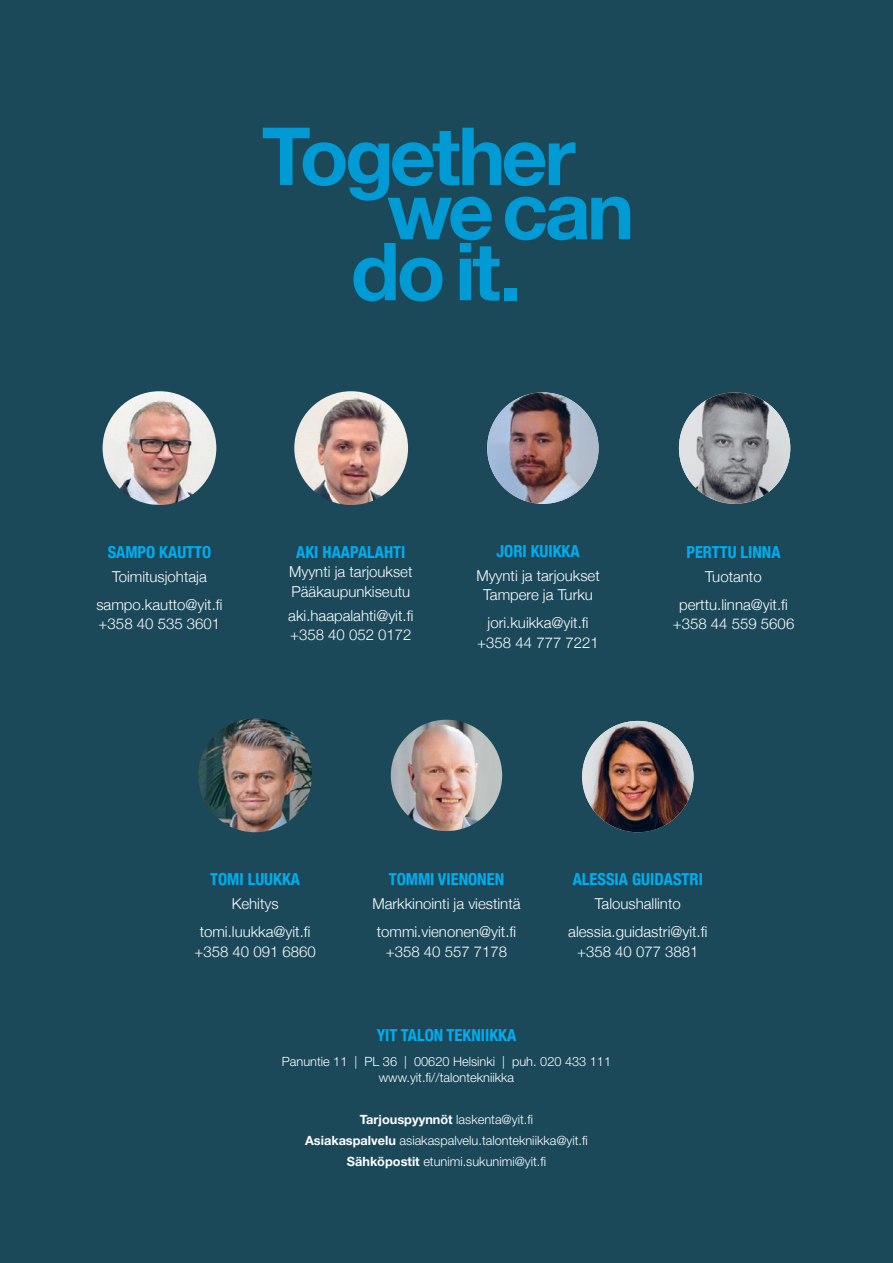
<style>
.page{position:relative;width:893px;height:1263px;background:#1b495a}
.page>*{position:absolute;margin:0;border:0;box-sizing:border-box;transform-origin:0 0}
.t1{font:700 condensed 16.5px "Helvetica Neue";color:#00aeef}
.t2{font:300 15px/28px "Helvetica Neue";color:#fff;text-align:center}
.t3{font:300 12.75px/20.7px "Helvetica Neue LT Std";color:#fff;text-align:center}
.s1{font-weight:700}
</style>
<div class="page">
<svg style="left:263px;top:128px;width:367px;height:173px"></svg>
<div style="left:504px;top:288px;width:12px;height:12px;background:#009ad5"></div>
<img style="left:679px;top:392px;width:111px;height:112px;border-radius:56px">
<img style="left:487px;top:392px;width:112px;height:112px;border-radius:56px">
<img style="left:582px;top:721px;width:111px;height:111px;border-radius:56px">
<img style="left:198px;top:718px;width:114px;height:114px;border-radius:57px">
<img style="left:391px;top:720px;width:111px;height:111px;border-radius:56px">
<img style="left:103px;top:391px;width:113px;height:114px;border-radius:57px">
<img style="left:294px;top:391px;width:114px;height:114px;border-radius:57px">
<p class="t1" style="left:108px;top:538px;width:105px">SAMPO KAUTTO</p>
<p class="t2" style="left:96px;top:561px;width:128px">Toimitusjohtaja sampo.kautto@yit.fi</p>
<p class="t2" style="left:99px;top:609px;width:123px">+358 40 535 3601</p>
<p class="t1" style="left:296px;top:538px;width:111px">AKI HAAPALAHTI</p>
<p class="t2" style="left:289px;top:561px;width:125px;line-height:19.5px;text-align:left">Myynti ja tarjoukset<br>Pääkaupunkiseutu</p>
<p class="t2" style="left:288px;top:604px;width:127px;line-height:19.5px;text-align:left">aki.haapalahti@yit.fi +358 40 052 0172</p>
<p class="t1" style="left:497px;top:537px;width:85px">JORI KUIKKA</p>
<p class="t2" style="left:476px;top:564px;width:125px;line-height:19.5px">Myynti ja tarjoukset<br>Tampere ja Turku</p>
<p class="t2" style="left:477px;top:612px;width:123px;line-height:19.5px">jori.kuikka@yit.fi +358 44 777 7221</p>
<p class="t1" style="left:686px;top:538px;width:96px">PERTTU LINNA</p>
<p class="t2" style="left:679px;top:561px;width:110px">Tuotanto perttu.linna@yit.fi</p>
<p class="t2" style="left:673px;top:609px;width:123px">+358 44 559 5606</p>
<p class="t1" style="left:210px;top:866px;width:91px">TOMI LUUKKA</p>
<p class="t2" style="left:200px;top:888px;width:112px">Kehitys tomi.luukka@yit.fi</p>
<p class="t2" style="left:194px;top:936px;width:123px">+358 40 091 6860</p>
<p class="t1" style="left:389px;top:866px;width:117px">TOMMI VIENONEN</p>
<p class="t2" style="left:372px;top:888px;width:150px;text-align:left">Markkinointi ja viestintä tommi.vienonen@yit.fi</p>
<p class="t2" style="left:386px;top:936px;width:123px">+358 40 557 7178</p>
<p class="t1" style="left:573px;top:866px;width:132px">ALESSIA GUIDASTRI</p>
<p class="t2" style="left:568px;top:888px;width:141px">Taloushallinto alessia.guidastri@yit.fi</p>
<p class="t2" style="left:577px;top:936px;width:123px">+358 40 077 3881</p>
<p class="t1" style="left:377px;top:1021px;width:141px">YIT TALON TEKNIIKKA</p>
<p class="t3" style="left:282px;top:1053px;width:331px;line-height:16.5px">Panuntie 11 | PL 36 | 00620 Helsinki | puh. 020 433 111 www.yit.fi//talontekniikka</p>
<p class="t3" style="left:305px;top:1109px;width:284px"><span class="s1">Tarjouspyynnöt</span> laskenta@yit.fi<br><span class="s1">Asiakaspalvelu</span> asiakaspalvelu.talontekniikka@yit.fi<br><span class="s1">Sähköpostit</span> etunimi.sukunimi@yit.fi</p>
</div>
